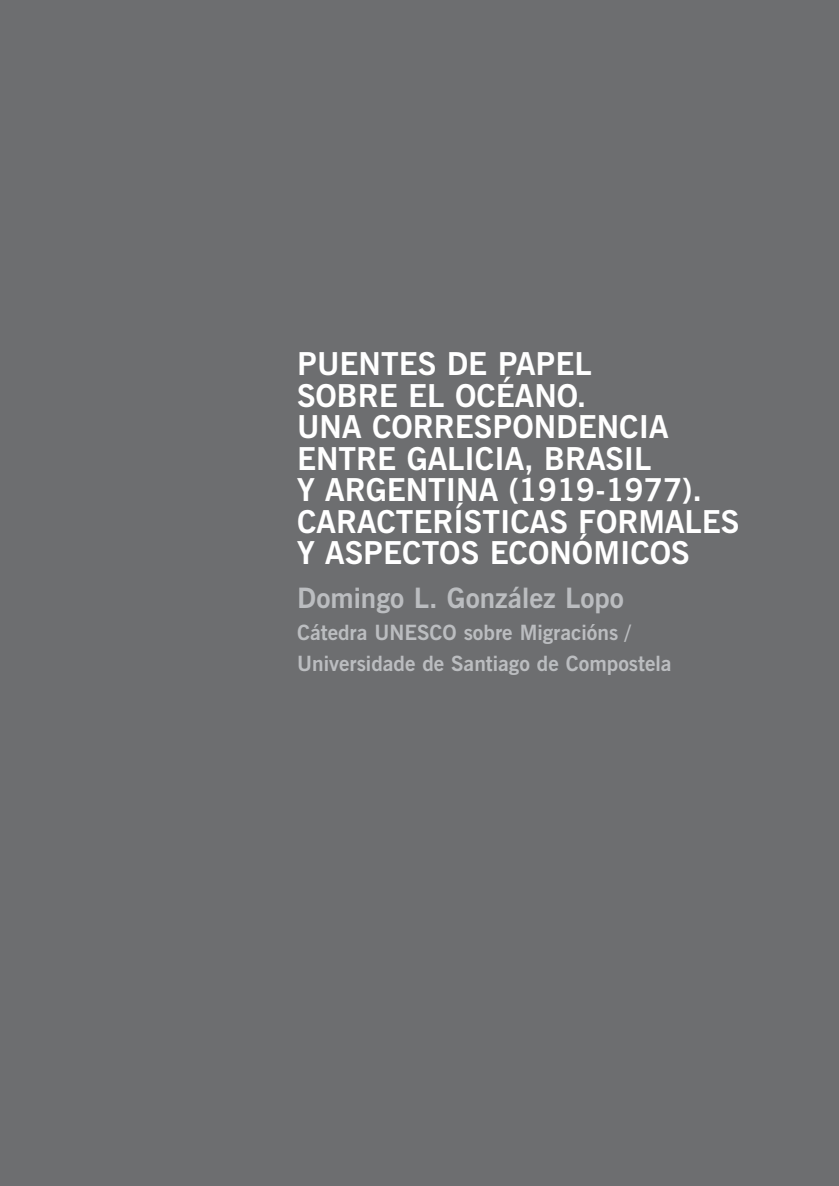
<style>
.page{position:relative;width:839px;height:1186px;background:#fff}
.page>*{position:absolute;margin:0;border:0;box-sizing:border-box;transform-origin:0 0}
.t1{font:700 31.5px/31.5px "News Gothic BT";color:#fff}
.t2{font:700 28px "News Gothic BT";color:#bbbdc0}
.t3{font:700 21px/31.5px "News Gothic BT";color:#bbbdc0}
</style>
<div class="page">
<div style="left:0;top:0;width:838px;height:1186px;background:#6d6e70"></div>
<p class="t1" style="left:297px;top:348px;width:443px">PUENTES DE PAPEL<br>SOBRE EL OCÉANO.<br>UNA CORRESPONDENCIA<br>ENTRE GALICIA, BRASIL<br>Y ARGENTINA (1919-1977).<br>CARACTERÍSTICAS FORMALES<br>Y ASPECTOS ECONÓMICOS</p>
<p class="t2" style="left:297px;top:581px;width:328px">Domingo L. González Lopo</p>
<p class="t3" style="left:297px;top:616px;width:376px">Cátedra UNESCO sobre Migracións /<br>Universidade de Santiago de Compostela</p>
</div>
